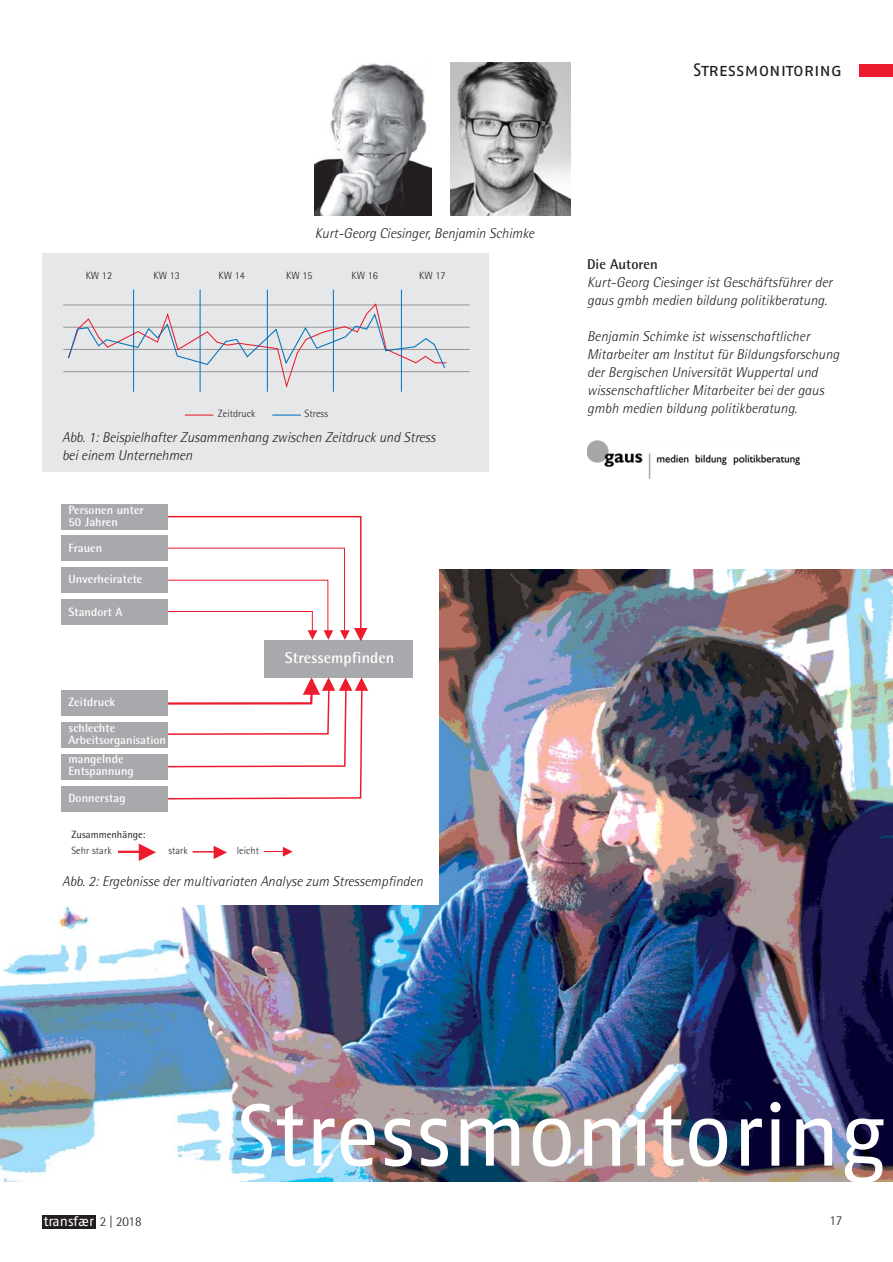
<style>
.page{position:relative;width:893px;height:1262px;background:#fff}
.page>*{position:absolute;margin:0;border:0;box-sizing:border-box;transform-origin:0 0}
.t1{font:87.45px "Fago No";letter-spacing:-.005em;color:#fff}
.t2{font:18px "Fago No Regular Caps";letter-spacing:-.005em;color:#231f20}
.t3{font:700 15.75px "Rotis Semi Sans";letter-spacing:.005em;color:#fff}
.t4{font:italic 300 14.25px/18px "Rotis Semi Sans";letter-spacing:.005em;color:#231f20}
.t5{font:700 14.25px "Rotis Semi Sans";letter-spacing:.005em;color:#231f20}
.t6{font:13.5px "Fago No";color:#fff}
.t7{font:300 13.5px "Rotis Semi Sans";color:#231f20}
.t8{font:700 12px/25.5px "Rotis Semi Sans";letter-spacing:.005em;color:#fff}
.t9{font:300 10.5px "Rotis Semi Sans";letter-spacing:.005em;color:#231f20}
.t10{font:10.5px "Rotis Semi Sans";letter-spacing:.005em;color:#231f20}
.s1{font-family:"Rotis Semi Sans";font-weight:300;color:#231f20}
</style>
<div class="page">
<img style="left:0;top:570px;width:892px;height:611px">
<div style="left:43px;top:1215px;width:53px;height:13px;background:#231f20"></div>
<div style="left:859px;top:64px;width:33px;height:13px;background:#ed1b2e"></div>
<img style="left:315px;top:63px;width:117px;height:153px">
<img style="left:587px;top:440px;width:213px;height:38px">
<img style="left:451px;top:62px;width:119px;height:154px">
<div style="left:0;top:523px;width:438px;height:381px;background:#fff"></div>
<div style="left:43px;top:254px;width:446px;height:218px;background:#e6e7e8"></div>
<hr style="left:63px;top:305px;width:406px;height:1px;background:#939598">
<hr style="left:63px;top:327px;width:406px;height:1px;background:#939598">
<hr style="left:63px;top:349px;width:406px;height:1px;background:#939598">
<hr style="left:63px;top:371px;width:406px;height:1px;background:#939598">
<hr style="left:133px;top:290px;width:1px;height:102px;background:#0071bc">
<hr style="left:200px;top:290px;width:1px;height:102px;background:#0071bc">
<hr style="left:267px;top:290px;width:1px;height:102px;background:#0071bc">
<hr style="left:333px;top:290px;width:1px;height:102px;background:#0071bc">
<hr style="left:401px;top:290px;width:1px;height:102px;background:#0071bc">
<svg style="left:67px;top:302px;width:380px;height:88px"></svg>
<svg style="left:272px;top:414px;width:29px;height:1px"></svg>
<svg style="left:185px;top:414px;width:28px;height:1px"></svg>
<div style="left:264px;top:640px;width:148px;height:37px;background:#a7a9ac"></div>
<svg style="left:159px;top:677px;width:209px;height:123px"></svg>
<svg style="left:139px;top:843px;width:17px;height:18px"></svg>
<div style="left:62px;top:690px;width:106px;height:25px;background:#a7a9ac"></div>
<div style="left:62px;top:722px;width:106px;height:25px;background:#a7a9ac"></div>
<div style="left:62px;top:754px;width:106px;height:25px;background:#a7a9ac"></div>
<div style="left:62px;top:786px;width:106px;height:25px;background:#a7a9ac"></div>
<div style="left:62px;top:504px;width:106px;height:25px;background:#a7a9ac"></div>
<div style="left:62px;top:535px;width:106px;height:26px;background:#a7a9ac"></div>
<div style="left:62px;top:567px;width:106px;height:26px;background:#a7a9ac"></div>
<div style="left:62px;top:599px;width:106px;height:26px;background:#a7a9ac"></div>
<hr style="left:118px;top:850px;width:21px;height:3px;background:#ed1b2e">
<svg style="left:192px;top:845px;width:35px;height:14px"></svg>
<svg style="left:264px;top:847px;width:28px;height:9px"></svg>
<svg style="left:163px;top:515px;width:204px;height:126px"></svg>
<p class="t2" style="left:693px;top:60px;width:151px">Stressmonitoring</p>
<p class="t4" style="left:315px;top:224px;width:221px">Kurt-Georg Ciesinger, Benjamin Schimke</p>
<p class="t9" style="left:86px;top:269px;width:28px">KW 12</p>
<p class="t9" style="left:153px;top:269px;width:28px">KW 13</p>
<p class="t9" style="left:218px;top:269px;width:28px">KW 14</p>
<p class="t9" style="left:286px;top:269px;width:28px">KW 15</p>
<p class="t9" style="left:351px;top:269px;width:28px">KW 16</p>
<p class="t9" style="left:419px;top:269px;width:28px">KW 17</p>
<p class="t9" style="left:218px;top:407px;width:39px">Zeitdruck</p>
<p class="t9" style="left:304px;top:407px;width:25px">Stress</p>
<p class="t4" style="left:62px;top:428px;width:375px">Abb. 1: Beispielhafter Zusammenhang zwischen Zeitdruck und Stress bei einem Unternehmen</p>
<p class="t8" style="left:68px;top:504px;width:77px;line-height:12px">Personen unter<br>50 Jahren</p>
<p class="t8" style="left:68px;top:534px;width:35px">Frauen</p>
<p class="t8" style="left:68px;top:566px;width:76px">Unverheiratete</p>
<p class="t8" style="left:68px;top:599px;width:56px">Standort A</p>
<p class="t8" style="left:68px;top:689px;width:48px">Zeitdruck schlechte</p>
<p class="t8" style="left:68px;top:729px;width:99px;line-height:19.5px">Arbeitsorganisation mangelnde</p>
<p class="t8" style="left:68px;top:758px;width:67px">Entspannung</p>
<p class="t8" style="left:68px;top:785px;width:59px">Donnerstag</p>
<p class="t10" style="left:71px;top:828px;width:76px">Zusammenhänge:</p>
<p class="t9" style="left:71px;top:844px;width:42px">Sehr stark</p>
<p class="t9" style="left:168px;top:844px;width:21px">stark</p>
<p class="t9" style="left:237px;top:844px;width:24px">leicht</p>
<p class="t3" style="left:285px;top:648px;width:111px">Stressempfinden</p>
<p class="t4" style="left:62px;top:872px;width:362px">Abb. 2: Ergebnisse der multivariaten Analyse zum Stressempfinden</p>
<p class="t5" style="left:587px;top:255px;width:72px">Die Autoren</p>
<p class="t4" style="left:587px;top:273px;width:247px">Kurt-Georg Ciesinger ist Geschäftsführer der gaus gmbh medien bildung politikberatung.</p>
<p class="t4" style="left:587px;top:327px;width:254px">Benjamin Schimke ist wissenschaftlicher Mitarbeiter am Institut für Bildungsforschung der Bergischen Universität Wuppertal und wissenschaftlicher Mitarbeiter bei der gaus gmbh medien bildung politikberatung.</p>
<h1 class="t1" style="left:237px;top:1085px;width:649px">Stressmonitoring</h1>
<p class="t6" style="left:44px;top:1213px;width:99px">transfær <span class="s1">2 | 2018</span></p>
<p class="t7" style="left:829px;top:1212px;width:15px">17</p>
</div>
